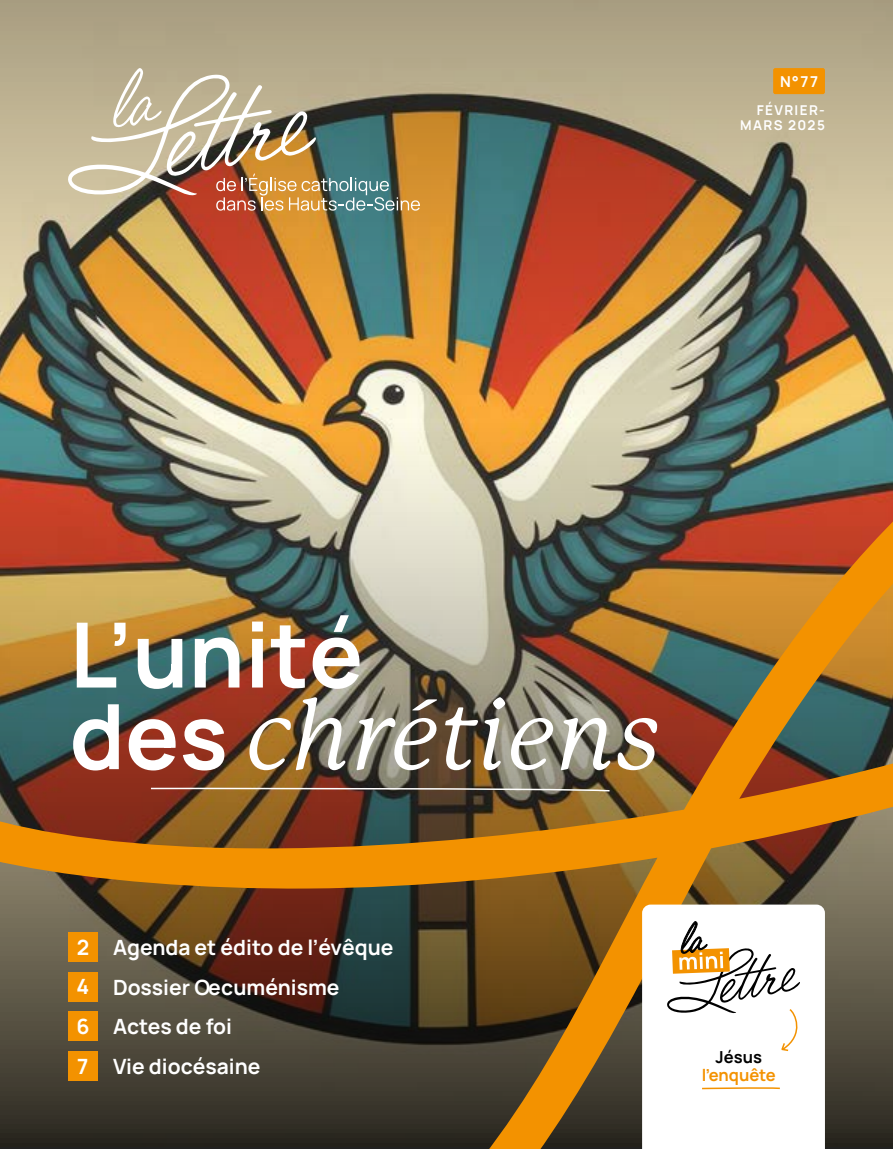
<style>
.page{position:relative;width:893px;height:1149px;background:#fff}
.page>*{position:absolute;margin:0;border:0;box-sizing:border-box;transform-origin:0 0}
.t1{font:italic 96px "P22 Mackinac Pro";color:#fff}
.t2{font:200 90px "Manrope";color:#fff}
.t3{font:200 21px/39.8px "Manrope";color:#fff}
.t4{font:200 16.5px "Manrope";color:#f39200}
.t5{font:200 16.5px "Manrope";color:#000}
.t6{font:200 15px "Manrope";color:#fff}
.t7{font:200 13.5px/15px "Manrope";letter-spacing:.1em;color:#fff;text-align:right}
.s1{font-family:"Manrope";font-weight:200;font-style:normal;font-size:90px}
</style>
<div class="page">
<img style="left:0;top:0;width:893px;height:353px">
<svg style="left:67px;top:68px;width:353px;height:142px;background:#a7997d"></svg>
<img style="left:0;top:353px;width:893px;height:795px">
<div style="left:773px;top:68px;width:52px;height:26px;background:#f39200;border-radius:2px"></div>
<svg style="left:149px;top:786px;width:462px;height:6px;background:#8b735f"></svg>
<div style="left:68px;top:932px;width:30px;height:29px;background:#f39200"></div>
<div style="left:68px;top:971px;width:30px;height:30px;background:#f39200"></div>
<div style="left:68px;top:1011px;width:30px;height:29px;background:#f39200"></div>
<div style="left:68px;top:1050px;width:30px;height:30px;background:#f39200"></div>
<svg style="left:642px;top:904px;width:183px;height:244px"></svg>
<svg style="left:666px;top:921px;width:139px;height:130px"></svg>
<svg style="left:701px;top:1086px;width:80px;height:3px"></svg>
<p class="t6" style="left:780px;top:71px;width:40px">N°77</p>
<p class="t7" style="left:740px;top:102px;width:86px">FÉVRIER-<br>MARS 2025</p>
<h2 class="t2" style="left:70px;top:591px;width:295px">L’unité</h2>
<h1 class="t1" style="left:70px;top:680px;width:594px"><span class="s1">des</span> chrétiens</h1>
<p class="t3" style="left:76px;top:926px;width:15px;text-align:justify">2<br>4<br>6<br>7</p>
<p class="t3" style="left:113px;top:926px;width:282px">Agenda et édito de l’évêque<br>Dossier Oe cuménisme<br>Actes de foi<br>Vie diocésaine</p>
<p class="t5" style="left:716px;top:1045px;width:48px">Jésus</p>
<p class="t4" style="left:702px;top:1063px;width:76px">l’enquête</p>
</div>
